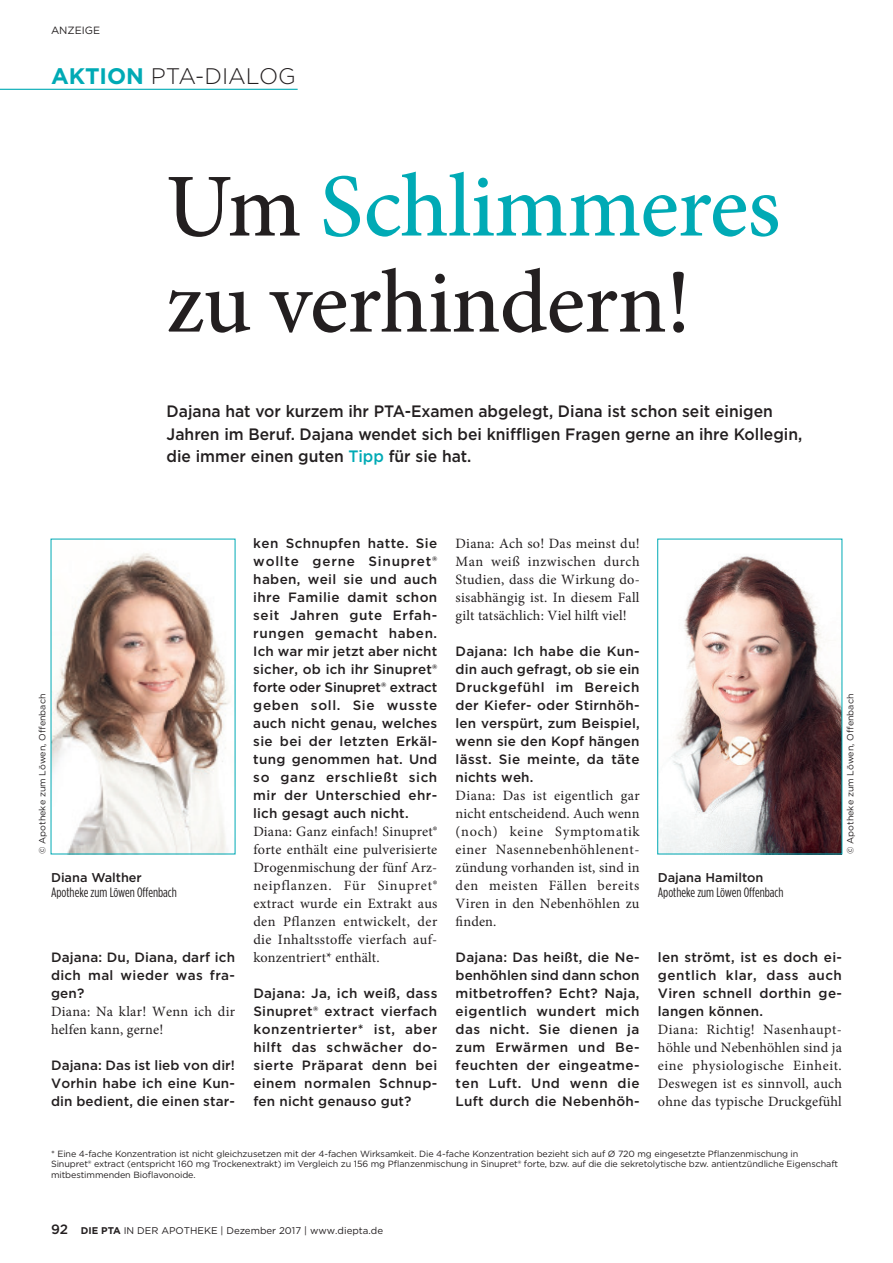
<style>
.page{position:relative;width:893px;height:1263px;background:#fff}
.page>*{position:absolute;margin:0;border:0;box-sizing:border-box;transform-origin:0 0}
.t1{font:500 90px/96px "Minion Pro";letter-spacing:-.01em;color:#231f20}
.t2{font:300 22.5px "Gotham";color:#231f20}
.t3{font:500 16.5px/22.5px "Gotham";color:#231f20;scale:.95 1}
.t4{font:14.25px/18px "Minion Pro";letter-spacing:.015em;color:#231f20;text-align:justify}
.t5{font:500 13.5px/18px "Gotham";letter-spacing:.015em;color:#231f20;text-align:justify}
.t6{font:13.5px "Gotham Condensed";color:#231f20}
.t7{font:500 12.75px "Gotham";color:#231f20}
.t8{font:10.5px "Gotham";color:#231f20}
.t9{font:9.75px "Gotham";color:#231f20}
.t10{font:9px/10.8px "Gotham";letter-spacing:-.01em;color:#231f20}
.s1{font-weight:700;color:#00aab5}
.s2{color:#00aab5}
.s3{font-weight:500;font-size:13.5px}
.s4{font-weight:700}
</style>
<div class="page">
<hr style="left:0;top:89px;width:298px;height:1px;background:#00aab5">
<img style="left:53px;top:553px;width:178px;height:299px">
<img style="left:659px;top:556px;width:181px;height:296px">
<div style="left:657px;top:539px;width:185px;height:315px;border:1px solid #00aab5"></div>
<p class="t8" style="left:51px;top:23px;width:51px">ANZEIGE</p>
<h2 class="t2" style="left:51px;top:62px;width:246px"><span class="s1">AKTION</span> PTA-DIALOG</h2>
<h1 class="t1" style="left:166px;top:159px;width:616px">Um <span class="s2">Schlimmeres </span>zu verhindern!</h1>
<p class="t3" style="left:167px;top:400px;width:671px">Dajana hat vor kurzem ihr PTA-Examen abgelegt, Diana ist schon seit einigen<br>Jahren im Beruf. Dajana wendet sich bei kniffligen Fragen gerne an ihre Kollegin, die immer einen guten <span class="s2">Tipp</span> für sie hat.</p>
<p class="t10" style="left:37px;top:854px;width:162px;rotate:-90deg">© Apotheke zum Löwen, Offenbach</p>
<p class="t7" style="left:51px;top:869px;width:92px">Diana Walther</p>
<p class="t6" style="left:51px;top:885px;width:127px">Apotheke zum Löwen Offenbach</p>
<p class="t5" style="left:51px;top:948px;width:186px">Dajana: Du, Diana, darf ich dich mal wieder was fra&shy;gen?</p>
<p class="t4" style="left:51px;top:1003px;width:186px">Diana: Na klar! Wenn ich dir helfen kann, gerne!</p>
<p class="t5" style="left:51px;top:1056px;width:186px">Dajana: Das ist lieb von dir!<br>Vorhin habe ich eine Kun&shy;din bedient, die einen star-</p>
<p class="t5" style="left:253px;top:534px;width:186px">ken Schnupfen hatte. Sie wollte gerne Sinupret® haben, weil sie und auch ihre Familie damit schon seit Jahren gute Erfah&shy;rungen gemacht haben.<br>Ich war mir jetzt aber nicht sicher, ob ich ihr Sinupret® forte oder Sinupret® extract geben soll. Sie wusste auch nicht genau, welches sie bei der letzten Erkäl&shy;tung genommen hat. Und so ganz erschließt sich mir der Unterschied ehr&shy;lich gesagt auch nicht.</p>
<p class="t4" style="left:253px;top:823px;width:186px">Diana: Ganz einfach! Sinupret® forte enthält eine pulverisierte Drogenmischung der fünf Arz&shy;neipflanzen. Für Sinupret® extract wurde ein Extrakt aus den Pflanzen entwickelt, der die Inhaltsstoffe vierfach auf&shy;konzentriert* enthält.</p>
<p class="t5" style="left:253px;top:984px;width:186px">Dajana: Ja, ich weiß, dass Sinupret® extract vierfach konzentrierter* ist, aber hilft das schwächer do&shy;sierte Präparat denn bei einem normalen Schnup&shy;fen nicht genauso gut?</p>
<p class="t4" style="left:456px;top:535px;width:186px">Diana: Ach so! Das meinst du!<br>Man weiß inzwischen durch Studien, dass die Wirkung do&shy;sisabhängig ist. In diesem Fall gilt tatsächlich: Viel hilft viel!</p>
<p class="t5" style="left:456px;top:642px;width:186px">Dajana: Ich habe die Kun&shy;din auch gefragt, ob sie ein Druckgefühl im Bereich der Kiefer- oder Stirnhöh&shy;len verspürt, zum Beispiel, wenn sie den Kopf hängen lässt. Sie meinte, da täte nichts weh.</p>
<p class="t4" style="left:456px;top:787px;width:186px">Diana: Das ist eigentlich gar nicht entscheidend. Auch wenn (noch) keine Symptomatik einer Nasennebenhöhlenent&shy;zündung vorhanden ist, sind in den meisten Fällen bereits Viren in den Nebenhöhlen zu finden.</p>
<p class="t5" style="left:456px;top:948px;width:186px">Dajana: Das heißt, die Ne&shy;benhöhlen sind dann schon mitbetroffen? Echt? Naja, eigentlich wundert mich das nicht. Sie dienen ja zum Erwärmen und Be&shy;feuchten der eingeatme&shy;ten Luft. Und wenn die Luft durch die Nebenhöh-</p>
<p class="t5" style="left:658px;top:948px;width:186px">len strömt, ist es doch ei&shy;gentlich klar, dass auch Viren schnell dorthin ge&shy;langen können.</p>
<p class="t10" style="left:845px;top:854px;width:162px;rotate:-90deg">© Apotheke zum Löwen, Offenbach</p>
<p class="t7" style="left:658px;top:869px;width:107px">Dajana Hamilton</p>
<p class="t6" style="left:658px;top:885px;width:127px">Apotheke zum Löwen Offenbach</p>
<p class="t4" style="left:658px;top:1021px;width:186px">Diana: Richtig! Nasenhaupt&shy;höhle und Nebenhöhlen sind ja eine physiologische Einheit.<br>Deswegen ist es sinnvoll, auch ohne das typische Druckgefühl</p>
<p class="t10" style="left:51px;top:1148px;width:789px">* Eine 4-fache Konzentration ist nicht gleichzusetzen mit der 4-fachen Wirksamkeit. Die 4-fache Konzentration bezieht sich auf Ø 720 mg eingesetzte Pflanzenmischung in<br>Sinupret® extract (entspricht 160 mg Trockenextrakt) im Vergleich zu 156 mg Pflanzenmischung in Sinupret® forte, bzw. auf die die sekretolytische bzw. antientzündliche Eigenschaft mitbestimmenden Bioflavonoide.</p>
<p class="t9" style="left:51px;top:1224px;width:334px"><span class="s3">92</span> <span class="s4">DIE PTA</span> IN DER APOTHEKE | Dezember 2017 | www.diepta.de</p>
</div>
